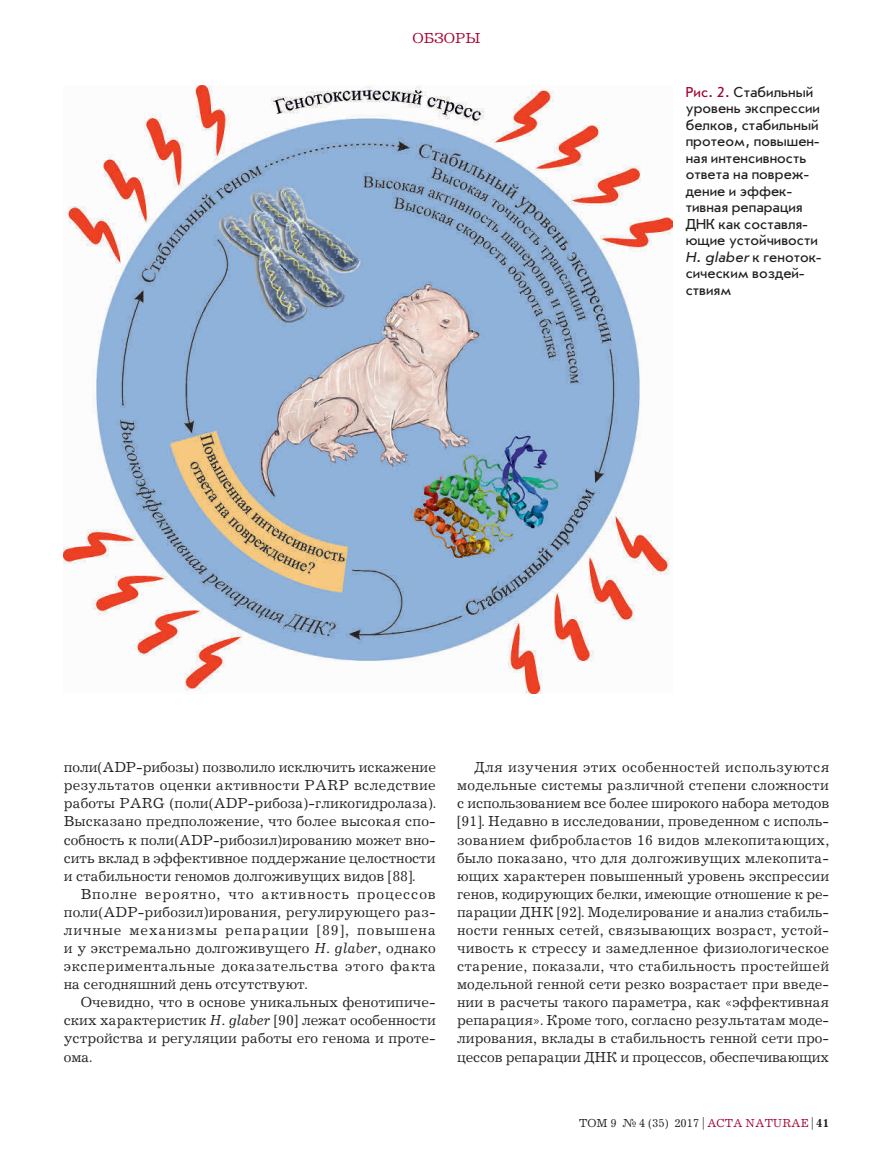
<style>
.page{position:relative;width:893px;height:1170px;background:#fff}
.page>*{position:absolute;margin:0;border:0;box-sizing:border-box;transform-origin:0 0}
.Текст{font:15px/18px "Journal C";color:#231f20;text-align:justify}
.Текст_без_Отступа{font:15px/18px "Journal C";color:#231f20;text-align:justify}
.Подпись_Фото{font:15px/16.5px "Journal Sans C";color:#231f20}
.t1{font:15px "Journal C";color:#a50231}
.t2{font:12px "Journal C";color:#231f20}
.s1{color:#a50231}
.s2{font-style:italic}
.s3{font-weight:700}
</style>
<div class="page">
<img style="left:64px;top:85px;width:608px;height:608px">
<p class="t1" style="left:412px;top:31px;width:70px">ОБЗОРЫ</p>
<p class="Подпись_Фото" style="left:686px;top:84px;width:137px"><span class="s1">Рис. 2.</span> Стабильный уровень экспрессии белков, стабильный протеом, повышен&shy;ная интенсивность ответа на повреж&shy;дение и эффек&shy;тивная репарация<br>ДНК как составля&shy;ющие устойчивости<br><span class="s2">H. glaber</span> к геноток&shy;сическим воздей&shy;ствиям</p>
<p class="Текст_без_Отступа" style="left:64px;top:758px;width:374px">поли(ADP-рибозы) позволило исключить искажение результатов оценки активности PARP вследствие работы PARG (поли(ADP-рибоза)-гликогидролаза).<br>Высказано предположение, что более высокая спо&shy;собность к поли(ADP-рибозил)ированию может вно&shy;сить вклад в эффективное поддержание целостности и стабильности геномов долгоживущих видов [88].</p>
<p class="Текст" style="left:64px;top:885px;width:374px;text-indent:17px">Вполне вероятно, что активность процессов поли(ADP-рибозил)ирования, регулирующего раз&shy;личные механизмы репарации [89], повышена и у экстремально долгоживущего <span class="s2">H. glaber</span>, однако экспериментальные доказательства этого факта на сегодняшний день отсутствуют.</p>
<p class="Текст" style="left:64px;top:993px;width:374px;text-indent:17px">Очевидно, что в основе уникальных фенотипиче&shy;ских характеристик <span class="s2">H. glaber</span> [90] лежат особенности устройства и регуляции работы его генома и проте&shy;ома.</p>
<p class="Текст" style="left:457px;top:758px;width:374px;text-indent:17px">Для изучения этих особенностей используются модельные системы различной степени сложности с использованием все более широкого набора методов [91]. Недавно в исследовании, проведенном с исполь&shy;зованием фибробластов 16 видов млекопитающих, было показано, что для долгоживущих млекопита&shy;ющих характерен повышенный уровень экспрессии генов, кодирующих белки, имеющие отношение к ре&shy;парации ДНК [92]. Моделирование и анализ стабиль&shy;ности генных сетей, связывающих возраст, устой&shy;чивость к стрессу и замедленное физиологическое старение, показали, что стабильность простейшей модельной генной сети резко возрастает при введе&shy;нии в расчеты такого параметра, как «эффективная репарация». Кроме того, согласно результатам моде&shy;лирования, вклады в стабильность генной сети про&shy;цессов репарации ДНК и процессов, обеспечивающих</p>
<p class="t2" style="left:579px;top:1116px;width:251px">ТОМ 9 № 4 (35) 2017 | <span class="s1">ACTA NATURAE</span> | <span class="s3">41</span></p>
</div>
